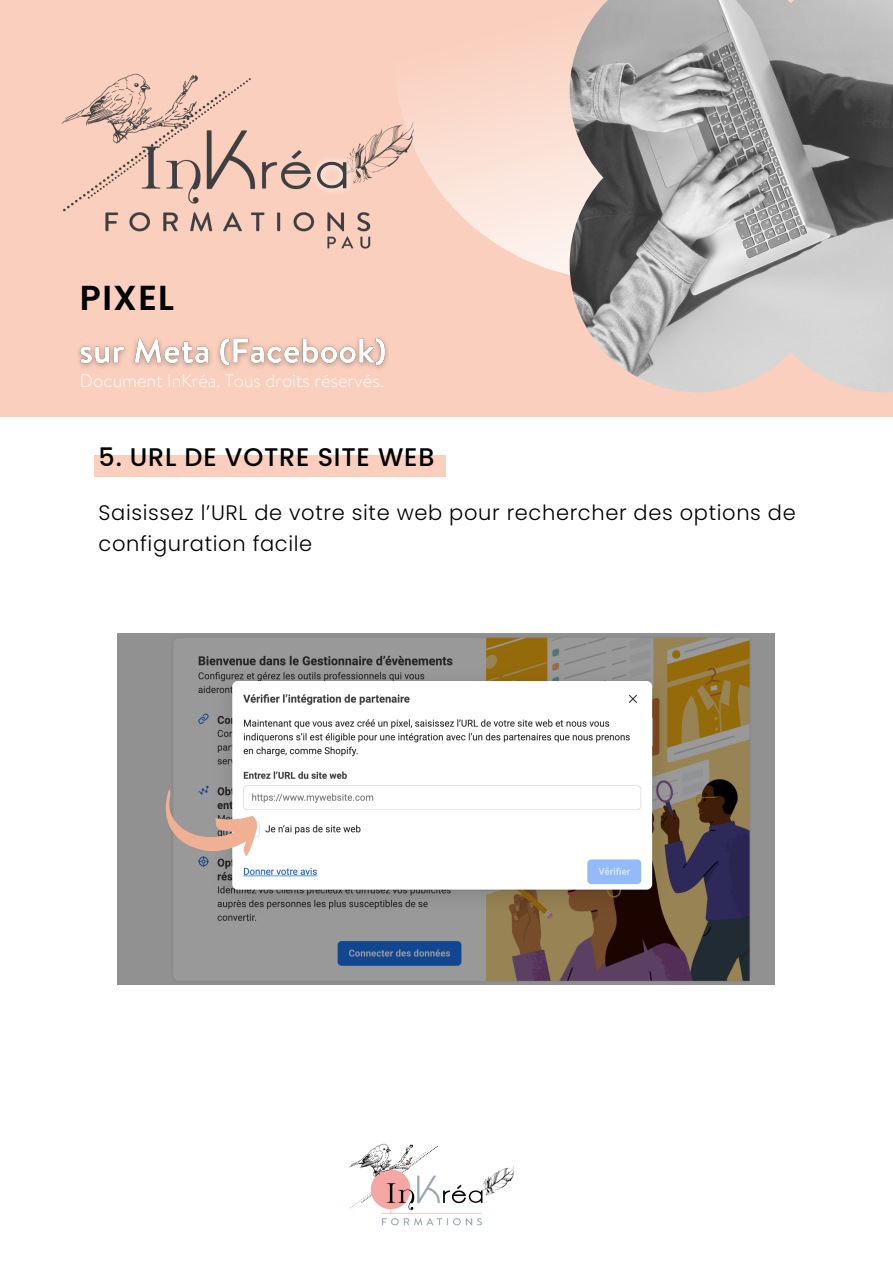
<style>
.page{position:relative;width:893px;height:1264px;background:#fff}
.page>*{position:absolute;margin:0;border:0;box-sizing:border-box;transform-origin:0 0}
.t1{font:600 34.65px "Poppins";letter-spacing:.04em;color:#000}
.t2{font:500 25.5px "Poppins";letter-spacing:.03em;color:#000}
.t3{font:300 21px/31.5px "Poppins";letter-spacing:.03em;color:#000}
.t4{font:300 18px "Brandon Text";color:#fff}
</style>
<div class="page">
<div style="left:0;top:0;width:892px;height:417px;background:#facfbd"></div>
<svg style="left:431px;top:62px;width:138px;height:213px"></svg>
<img style="left:569px;top:0;width:323px;height:392px">
<img style="left:61px;top:73px;width:370px;height:176px">
<img style="left:349px;top:1143px;width:166px;height:83px">
<div style="left:94px;top:455px;width:352px;height:21px;background:#facfbd"></div>
<img style="left:118px;top:633px;width:656px;height:351px">
<img style="left:78px;top:337px;width:310px;height:32px">
<svg style="left:151px;top:758px;width:119px;height:125px"></svg>
<h1 class="t1" style="left:80px;top:273px;width:96px">PIXEL</h1>
<p class="t4" style="left:80px;top:368px;width:305px">Document InKréa. Tous droits réservés.</p>
<p class="t2" style="left:99px;top:439px;width:337px">5. URL DE VOTRE SITE WEB</p>
<p class="t3" style="left:99px;top:497px;width:698px">Saisissez l’URL de votre site web pour rechercher des options de configuration facile</p>
</div>
